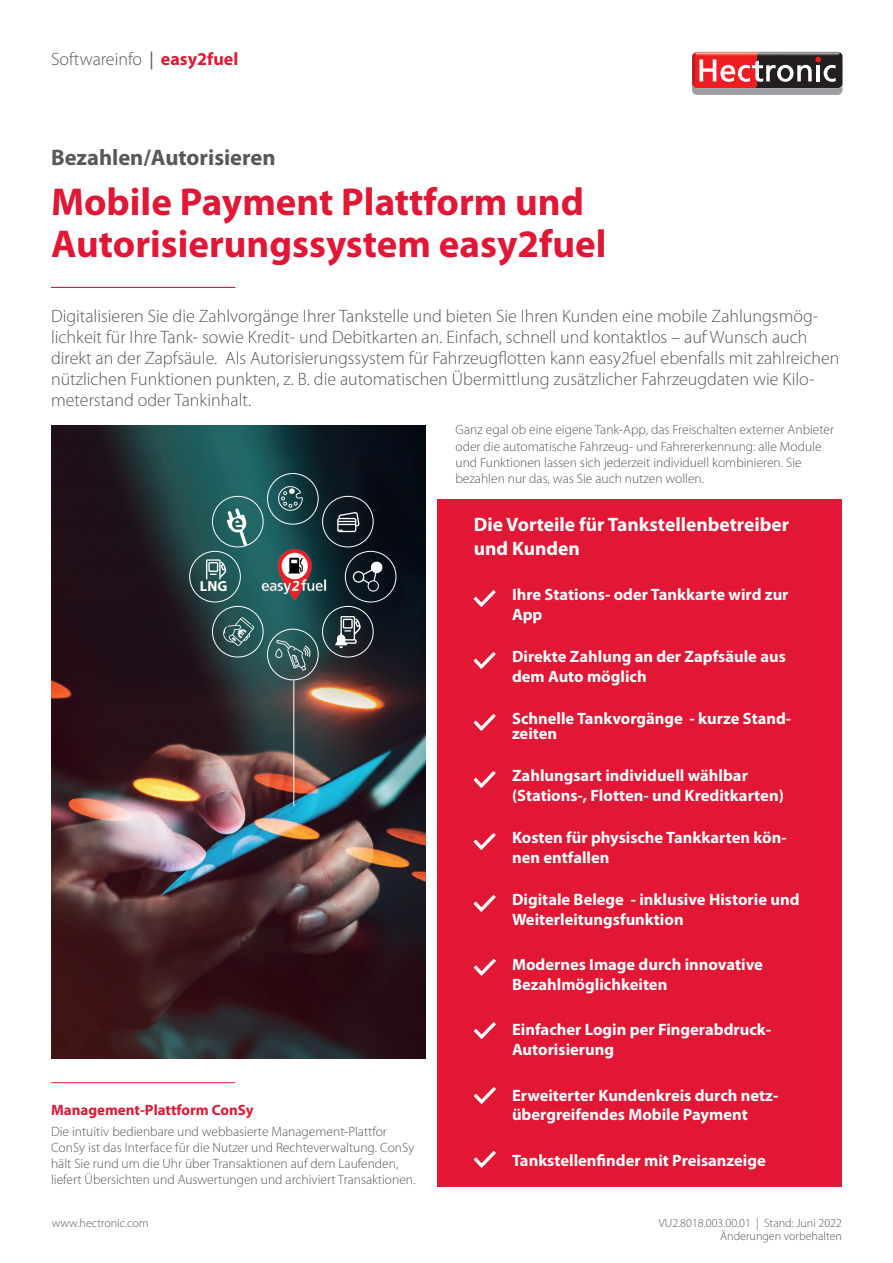
<style>
.page{position:relative;width:893px;height:1263px;background:#fff}
.page>*{position:absolute;margin:0;border:0;box-sizing:border-box;transform-origin:0 0}
.t1{font:700 39px/42px "Myriad Pro";color:#e21735}
.t2{font:700 22.5px "Myriad Pro";color:#57585a}
.t3{font:700 19.5px/23.4px "Myriad Pro";color:#fff}
.t4{font:300 18px/21px "Myriad Pro";color:#57585a}
.t5{font:700 16.5px/19.8px "Myriad Pro";color:#fff}
.t6{font:700 15px "Myriad Pro";color:#e21735}
.t7{font:700 14.55px "Myriad Pro";color:#fff}
.t8{font:300 13.5px/16.2px "Myriad Pro";color:#57585a}
.t9{font:300 12px/13.5px "Myriad Pro";color:#57585a;text-align:right}
.s1{font-weight:400}
.s2{font-weight:700;color:#e21735}
</style>
<div class="page">
<img style="left:692px;top:52px;width:150px;height:5px">
<svg style="left:692px;top:57px;width:150px;height:38px;background:#996062"></svg>
<div style="left:437px;top:499px;width:405px;height:687px;background:#e21735"></div>
<svg style="left:474px;top:590px;width:22px;height:17px"></svg>
<svg style="left:474px;top:652px;width:22px;height:17px"></svg>
<svg style="left:474px;top:714px;width:22px;height:17px"></svg>
<svg style="left:474px;top:771px;width:22px;height:17px"></svg>
<svg style="left:474px;top:833px;width:22px;height:17px"></svg>
<svg style="left:474px;top:895px;width:22px;height:17px"></svg>
<img style="left:51px;top:425px;width:374px;height:634px">
<hr style="left:294px;top:680px;width:1px;height:126px;background:#fff">
<div style="left:371px;top:562px;width:11px;height:10px;background:#fff;border-radius:50%"></div>
<div style="left:371px;top:562px;width:11px;height:11px;border:1px solid #fff;border-radius:50%"></div>
<div style="left:368px;top:580px;width:11px;height:12px;border:1px solid #fff;border-radius:50%"></div>
<hr style="left:51px;top:1082px;width:184px;height:1px;background:#e21735">
<svg style="left:474px;top:1022px;width:22px;height:17px"></svg>
<svg style="left:474px;top:1087px;width:22px;height:17px"></svg>
<svg style="left:474px;top:1151px;width:22px;height:17px"></svg>
<svg style="left:474px;top:959px;width:22px;height:17px"></svg>
<hr style="left:51px;top:287px;width:184px;height:1px;background:#e21735">
<svg style="left:206px;top:473px;width:171px;height:208px;background:#335154"></svg>
<p class="t4" style="left:51px;top:48px;width:189px">Softwareinfo <span class="s1">|</span> <span class="s2">easy2fuel</span></p>
<h2 class="t2" style="left:51px;top:142px;width:226px">Bezahlen/Autorisieren</h2>
<h1 class="t1" style="left:51px;top:180px;width:557px">Mobile Payment Plattform und<br>Autorisierungssystem easy2fuel</h1>
<p class="t4" style="left:51px;top:306px;width:790px">Digitalisieren Sie die Zahlvorgänge Ihrer Tankstelle und bieten Sie Ihren Kunden eine mobile Zahlungsmög&shy;lichkeit für Ihre Tank- sowie Kredit- und Debitkarten an. Einfach, schnell und kontaktlos – auf Wunsch auch direkt an der Zapfsäule. Als Autorisierungssystem für Fahrzeugflotten kann easy2fuel ebenfalls mit zahlreichen nützlichen Funktionen punkten, z. B. die automatischen Übermittlung zusätzlicher Fahrzeugdaten wie Kilo&shy;meterstand oder Tankinhalt.</p>
<p class="t7" style="left:200px;top:576px;width:29px">LNG</p>
<p class="t6" style="left:51px;top:1100px;width:204px">Management-Plattform ConSy</p>
<p class="t8" style="left:51px;top:1123px;width:366px">Die intuitiv bedienbare und webbasierte Management-Plattfor ConSy ist das Interface für die Nutzer und Rechteverwaltung. ConSy hält Sie rund um die Uhr über Transaktionen auf dem Laufenden, liefert Übersichten und Auswertungen und archiviert Transaktionen.</p>
<p class="t9" style="left:52px;top:1216px;width:98px">www.hectronic.com</p>
<p class="t8" style="left:455px;top:422px;width:380px">Ganz egal ob eine eigene Tank-App, das Freischalten externer Anbieter oder die automatische Fahrzeug- und Fahrererkennung: alle Module und Funktionen lassen sich jederzeit individuell kombinieren. Sie bezahlen nur das, was Sie auch nutzen wollen.</p>
<p class="t3" style="left:474px;top:512px;width:317px">Die Vorteile für Tankstellenbetreiber und Kunden</p>
<p class="t5" style="left:512px;top:584px;width:278px">Ihre Stations- oder Tankkarte wird zur<br>App</p>
<p class="t5" style="left:512px;top:646px;width:275px">Direkte Zahlung an der Zapfsäule aus dem Auto möglich</p>
<p class="t5" style="left:512px;top:711px;width:281px;line-height:15px">Schnelle Tankvorgänge - kurze Stand&shy;zeiten</p>
<p class="t5" style="left:512px;top:765px;width:273px">Zahlungsart individuell wählbar (Stations-, Flotten- und Kreditkarten)</p>
<p class="t5" style="left:512px;top:827px;width:276px">Kosten für physische Tankkarten kön&shy;nen entfallen</p>
<p class="t5" style="left:512px;top:889px;width:289px">Digitale Belege - inklusive Historie und<br>Weiterleitungsfunktion</p>
<p class="t5" style="left:512px;top:954px;width:252px">Modernes Image durch innovative<br>Bezahlmöglichkeiten</p>
<p class="t5" style="left:512px;top:1019px;width:260px">Einfacher Login per Fingerabdruck-<br>Autorisierung</p>
<p class="t5" style="left:512px;top:1084px;width:268px">Erweiterter Kundenkreis durch netz&shy;übergreifendes Mobile Payment</p>
<p class="t5" style="left:512px;top:1150px;width:255px">Tankstellenfinder mit Preisanzeige</p>
<p class="t9" style="left:659px;top:1216px;width:185px">VU2.8018.003.00.01 | Stand: Juni 2022<br>Änderungen vorbehalten</p>
</div>
